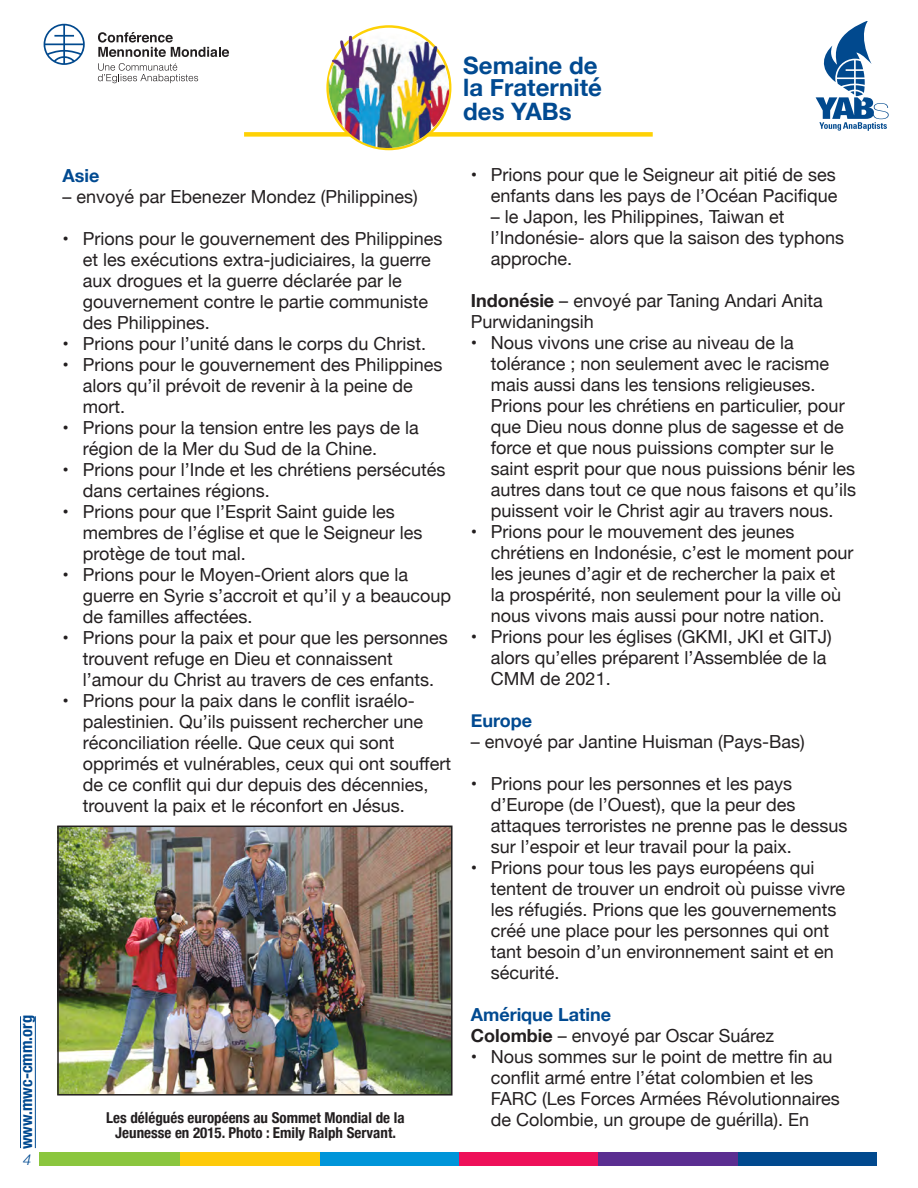
<style>
.page{position:relative;width:918px;height:1188px;background:#fff}
.page>*{position:absolute;margin:0;border:0;box-sizing:border-box;transform-origin:0 0}
.t1{font:700 24px/23.2px "Helvetica Neue";color:#014a91}
.t2{font:18px/21px "Helvetica Neue";color:#231f20}
.t3{font:700 18px "Helvetica Neue";color:#014a91}
.t4{font:700 condensed 16.5px "Helvetica Neue";color:#014a91}
.t5{font:700 condensed 15px "Helvetica Neue";color:#231f20}
.t6{font:italic 300 15px "Helvetica Neue";color:#014a91}
.s1{font-weight:700}
</style>
<div class="page">
<div style="left:244px;top:132px;width:409px;height:5px;background:#fed105"></div>
<img style="left:325px;top:28px;width:125px;height:121px">
<div style="left:736px;top:1153px;width:141px;height:13px;background:#01498e"></div>
<div style="left:597px;top:1153px;width:141px;height:13px;background:#5b2e91"></div>
<div style="left:458px;top:1153px;width:140px;height:13px;background:#ee1059"></div>
<div style="left:318px;top:1153px;width:141px;height:13px;background:#0095d9"></div>
<div style="left:179px;top:1153px;width:140px;height:13px;background:#feca0a"></div>
<div style="left:39px;top:1153px;width:141px;height:13px;background:#8bc63e"></div>
<hr style="left:20px;top:1016px;width:1px;height:132px;background:#014a91">
<hr style="left:35px;top:1016px;width:1px;height:132px;background:#014a91">
<svg style="left:98px;top:32px;width:131px;height:25px"></svg>
<svg style="left:98px;top:63px;width:100px;height:20px"></svg>
<svg style="left:44px;top:24px;width:41px;height:41px"></svg>
<svg style="left:816px;top:22px;width:73px;height:109px"></svg>
<img style="left:60px;top:829px;width:390px;height:264px">
<div style="left:57px;top:826px;width:396px;height:270px;border:2px solid #231f20"></div>
<p class="t4" style="left:12px;top:1149px;width:136px;rotate:-90deg">www.mwc-cmm.org</p>
<p class="t6" style="left:23px;top:1148px;width:10px">4</p>
<h1 class="t1" style="left:463px;top:54px;width:140px">Semaine de la Fraternité des YABs</h1>
<p class="t3" style="left:63px;top:161px;width:38px">Asie</p>
<p class="t2" style="left:63px;top:187px;width:357px">– envoyé par Ebenezer Mondez (Philippines)</p>
<p class="t2" style="left:83px;top:229px;width:361px;text-indent:-20px">• Prions pour le gouvernement des Philippines et les exécutions extra-judiciaires, la guerre aux drogues et la guerre déclarée par le gouvernement contre le partie communiste des Philippines.</p>
<p class="t2" style="left:63px;top:334px;width:365px">• Prions pour l’unité dans le corps du Christ.</p>
<p class="t2" style="left:83px;top:355px;width:361px;text-indent:-20px">• Prions pour le gouvernement des Philippines alors qu’il prévoit de revenir à la peine de mort.</p>
<p class="t2" style="left:83px;top:418px;width:338px;text-indent:-20px">• Prions pour la tension entre les pays de la région de la Mer du Sud de la Chine.</p>
<p class="t2" style="left:83px;top:460px;width:364px;text-indent:-20px">• Prions pour l’Inde et les chrétiens persécutés dans certaines régions.</p>
<p class="t2" style="left:83px;top:502px;width:341px;text-indent:-20px">• Prions pour que l’Esprit Saint guide les membres de l’église et que le Seigneur les protège de tout mal.</p>
<p class="t2" style="left:83px;top:565px;width:370px;text-indent:-20px">• Prions pour le Moyen-Orient alors que la guerre en Syrie s’accroit et qu’il y a beaucoup de familles affectées.</p>
<p class="t2" style="left:83px;top:628px;width:367px;text-indent:-20px">• Prions pour la paix et pour que les personnes trouvent refuge en Dieu et connaissent l’amour du Christ au travers de ces enfants.</p>
<p class="t2" style="left:83px;top:691px;width:370px;text-indent:-20px">• Prions pour la paix dans le conflit israélo&shy;palestinien. Qu’ils puissent rechercher une réconciliation réelle. Que ceux qui sont opprimés et vulnérables, ceux qui ont souffert de ce conflit qui dur depuis des décennies, trouvent la paix et le réconfort en Jésus.</p>
<p class="t2" style="left:471px;top:165px;width:368px;text-align:right">• Prions pour que le Seigneur ait pitié de ses enfants dans les pays de l’Océan Pacifique</p>
<p class="t2" style="left:491px;top:207px;width:355px">– le Japon, les Philippines, Taiwan et l’Indonésie- alors que la saison des typhons approche.</p>
<p class="t2" style="left:471px;top:291px;width:354px"><span class="s1">Indonésie</span> – envoyé par Taning Andari Anita<br>Purwidaningsih</p>
<p class="t2" style="left:491px;top:333px;width:367px;text-indent:-20px">• Nous vivons une crise au niveau de la tolérance ; non seulement avec le racisme mais aussi dans les tensions religieuses.<br>Prions pour les chrétiens en particulier, pour que Dieu nous donne plus de sagesse et de force et que nous puissions compter sur le saint esprit pour que nous puissions bénir les autres dans tout ce que nous faisons et qu’ils puissent voir le Christ agir au travers nous.</p>
<p class="t2" style="left:491px;top:522px;width:364px;text-indent:-20px">• Prions pour le mouvement des jeunes chrétiens en Indonésie, c’est le moment pour les jeunes d’agir et de rechercher la paix et la prospérité, non seulement pour la ville où nous vivons mais aussi pour notre nation.</p>
<p class="t2" style="left:491px;top:627px;width:343px;text-indent:-20px">• Prions pour les églises (GKMI, JKI et GITJ) alors qu’elles préparent l’Assemblée de la<br>CMM de 2021.</p>
<p class="t3" style="left:471px;top:707px;width:63px">Europe</p>
<p class="t2" style="left:471px;top:732px;width:336px">– envoyé par Jantine Huisman (Pays-Bas)</p>
<p class="t2" style="left:491px;top:774px;width:358px;text-indent:-20px">• Prions pour les personnes et les pays d’Europe (de l’Ouest), que la peur des attaques terroristes ne prenne pas le dessus sur l’espoir et leur travail pour la paix.</p>
<p class="t2" style="left:491px;top:858px;width:356px;text-indent:-20px">• Prions pour tous les pays européens qui tentent de trouver un endroit où puisse vivre les réfugiés. Prions que les gouvernements créé une place pour les personnes qui ont tant besoin d’un environnement saint et en sécurité.</p>
<p class="t3" style="left:471px;top:1001px;width:142px">Amérique Latine</p>
<p class="t2" style="left:471px;top:1026px;width:305px"><span class="s1">Colombie</span> – envoyé par Oscar Suárez</p>
<p class="t2" style="left:491px;top:1047px;width:351px;text-indent:-20px">• Nous sommes sur le point de mettre fin au conflit armé entre l’état colombien et les<br>FARC (Les Forces Armées Révolutionnaires</p>
<p class="t5" style="left:106px;top:1106px;width:300px">Les délégués européens au Sommet Mondial de la</p>
<p class="t2" style="left:491px;top:1110px;width:320px">de Colombie, un groupe de guérilla). En</p>
<p class="t5" style="left:115px;top:1121px;width:282px">Jeunesse en 2015. Photo : Emily Ralph Servant.</p>
</div>
